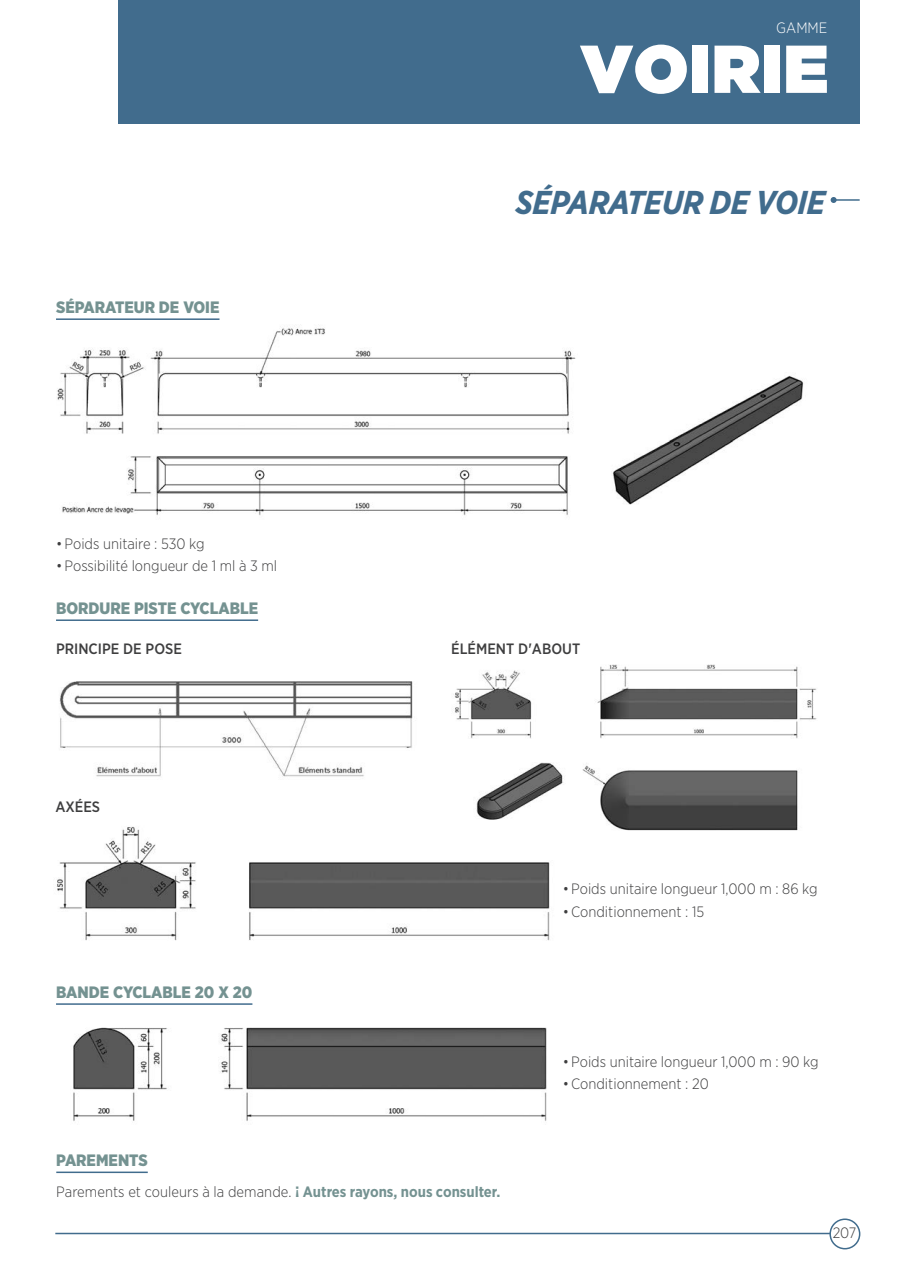
<style>
.page{position:relative;width:915px;height:1276px;background:#fff}
.page>*{position:absolute;margin:0;border:0;box-sizing:border-box;transform-origin:0 0}
.t1{font:67.5px "Gotham Ultra";letter-spacing:.015em;color:#fff}
.t2{font:italic 700 33px "Gotham Narrow";letter-spacing:-.02em;color:#416c8d}
.t3{font:900 16.5px "Gotham Narrow";color:#749291}
.t4{font:300 15px "Gotham Narrow";color:#3e3e3f}
.t5{font:500 15px "Gotham Narrow";color:#3e3e3f}
.t6{font:300 15px "Gotham Narrow";color:#fff}
.s1{font-weight:700;color:#749291}
</style>
<div class="page">
<div style="left:118px;top:0;width:741px;height:123px;background:#416c8d"></div>
<hr style="left:55px;top:1232px;width:774px;height:2px;background:#416c8d">
<div style="left:829px;top:1218px;width:31px;height:31px;border:2px solid #416c8d;border-radius:50%"></div>
<hr style="left:833px;top:199px;width:26px;height:2px;background:#416c8d">
<svg style="left:830px;top:197px;width:6px;height:6px"></svg>
<img style="left:57px;top:328px;width:519px;height:106px">
<hr style="left:56px;top:318px;width:163px;height:2px;background:#416c8d">
<hr style="left:56px;top:619px;width:202px;height:2px;background:#416c8d">
<hr style="left:56px;top:1171px;width:92px;height:2px;background:#416c8d">
<img style="left:56px;top:827px;width:494px;height:114px">
<img style="left:59px;top:681px;width:354px;height:96px">
<img style="left:451px;top:664px;width:366px;height:166px">
<hr style="left:56px;top:1003px;width:196px;height:2px;background:#416c8d">
<img style="left:73px;top:1027px;width:474px;height:94px">
<img style="left:62px;top:456px;width:506px;height:60px">
<img style="left:611px;top:375px;width:193px;height:130px">
<p class="t6" style="left:776px;top:19px;width:53px">GAMME</p>
<h1 class="t1" style="left:580px;top:30px;width:249px">VOIRIE</h1>
<p class="t3" style="left:56px;top:296px;width:165px">SÉPARATEUR DE VOIE</p>
<p class="t4" style="left:56px;top:534px;width:150px">• Poids unitaire : 530 kg</p>
<p class="t4" style="left:56px;top:557px;width:222px">• Possibilité longueur de 1 ml à 3 ml</p>
<h2 class="t2" style="left:515px;top:181px;width:311px">SÉPARATEUR DE VOIE</h2>
<p class="t3" style="left:56px;top:597px;width:203px">BORDURE PISTE CYCLABLE</p>
<p class="t5" style="left:56px;top:639px;width:127px">PRINCIPE DE POSE</p>
<p class="t5" style="left:451px;top:639px;width:130px">ÉLÉMENT D'ABOUT</p>
<p class="t5" style="left:56px;top:797px;width:46px">AXÉES</p>
<p class="t3" style="left:56px;top:981px;width:198px">BANDE CYCLABLE 20 X 20</p>
<p class="t3" style="left:56px;top:1149px;width:93px">PAREMENTS</p>
<p class="t4" style="left:56px;top:1182px;width:445px">Parements et couleurs à la demande. <span class="s1">¡ Autres rayons, nous consulter.</span></p>
<p class="t4" style="left:562px;top:880px;width:256px">• Poids unitaire longueur 1,000 m : 86 kg</p>
<p class="t4" style="left:562px;top:902px;width:143px">•Conditionnement : 15</p>
<p class="t4" style="left:562px;top:1052px;width:257px">• Poids unitaire longueur 1,000 m : 90 kg</p>
<p class="t4" style="left:562px;top:1075px;width:147px">•Conditionnement : 20</p>
<p class="t4" style="left:832px;top:1224px;width:25px">207</p>
</div>
